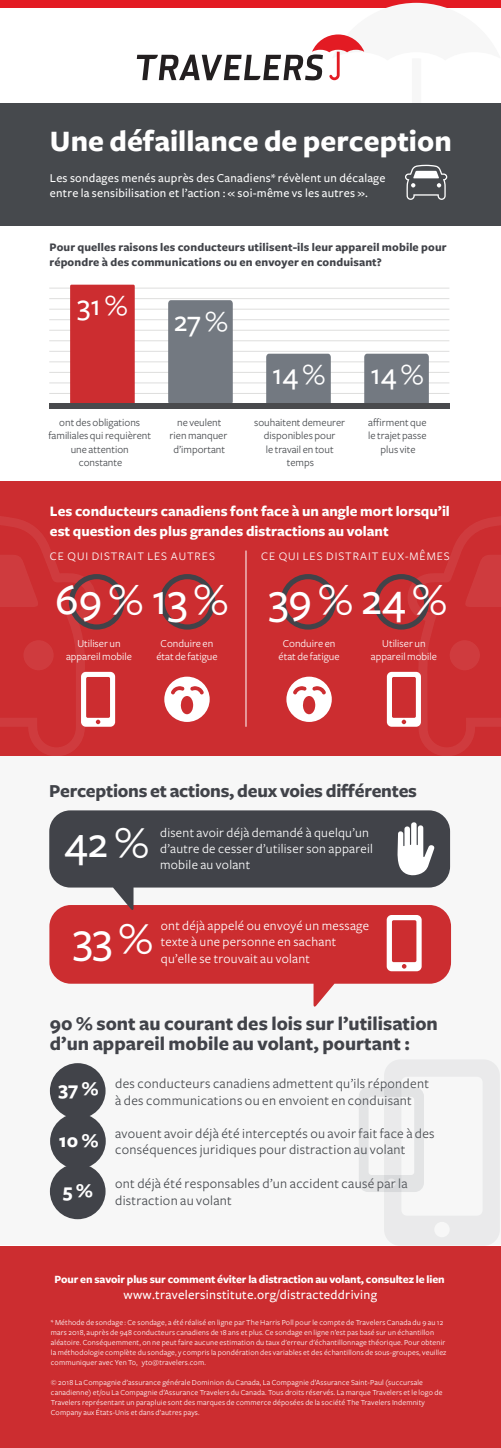
<style>
.page{position:relative;width:501px;height:1448px;background:#fff}
.page>*{position:absolute;margin:0;border:0;box-sizing:border-box;transform-origin:0 0}
.t1{font:500 45.45px "Freight Sans";color:#fff}
.t2{font:500 45px "Freight Sans";color:#fff}
.t3{font:700 30.8px "Freight Sans";color:#fff}
.t4{font:500 30px "Freight Sans";color:#fff}
.t5{font:700 20px/20px "Freight Sans";color:#414349}
.t6{font:700 20px "Freight Sans";color:#fff}
.t7{font:700 19px "Freight Sans";letter-spacing:-.015em;color:#414349}
.t8{font:700 15px/20px "Freight Sans";color:#fff}
.t9{font:14px/16.8px "Freight Sans";letter-spacing:.02em;color:#46494d}
.t10{font:13.5px/16.2px "Freight Sans";letter-spacing:.02em;color:#fff}
.t11{font:500 13.45px "Freight Sans";letter-spacing:.02em;color:#fff}
.t12{font:500 12.5px/15px "Freight Sans";letter-spacing:.02em;color:#fff}
.t13{font:700 12px/14.4px "Freight Sans";letter-spacing:.01em;color:#414349}
.t14{font:12px "Freight Sans";letter-spacing:.08em;color:#fff}
.t15{font:700 11.5px "Freight Sans";letter-spacing:-.01em;color:#fff}
.t16{font:11px/13.2px "Freight Sans";color:#46494d;text-align:center}
.t17{font:11px/13.2px "Freight Sans";color:#fff;text-align:center}
.t18{font:8px/10px "Freight Sans";letter-spacing:.02em;color:#fff}
</style>
<div class="page">
<div style="left:0;top:481px;width:500px;height:275px;background:#cc2d30"></div>
<div style="left:0;top:1246px;width:500px;height:202px;background:#cc2d30"></div>
<div style="left:0;top:756px;width:500px;height:489px;background:#f7f7f7"></div>
<div style="left:50px;top:1063px;width:55px;height:56px;background:#414349;border-radius:50%"></div>
<div style="left:50px;top:1113px;width:56px;height:56px;background:#414349;border-radius:50%"></div>
<div style="left:50px;top:1163px;width:55px;height:56px;background:#414349;border-radius:50%"></div>
<svg style="left:49px;top:911px;width:401px;height:96px;fill:#cc2d30"></svg>
<svg style="left:386px;top:915px;width:35px;height:56px"></svg>
<div style="left:0;top:0;width:500px;height:8px;background:#e31b23"></div>
<svg style="left:137px;top:3px;width:310px;height:78px"></svg>
<hr style="left:245px;top:550px;width:1px;height:177px;background:#fff">
<svg style="left:159px;top:574px;width:56px;height:56px"></svg>
<svg style="left:280px;top:574px;width:55px;height:56px"></svg>
<svg style="left:49px;top:810px;width:400px;height:101px;fill:#414349"></svg>
<svg style="left:0;top:516px;width:124px;height:240px"></svg>
<svg style="left:373px;top:517px;width:127px;height:239px"></svg>
<svg style="left:286px;top:676px;width:45px;height:46px"></svg>
<svg style="left:164px;top:676px;width:45px;height:46px"></svg>
<svg style="left:397px;top:822px;width:37px;height:54px"></svg>
<svg style="left:359px;top:1060px;width:140px;height:186px"></svg>
<hr style="left:49px;top:288px;width:400px;height:1px;background:#dededd">
<hr style="left:49px;top:298px;width:400px;height:1px;background:#dededd">
<hr style="left:49px;top:309px;width:400px;height:1px;background:#dededd">
<hr style="left:49px;top:319px;width:400px;height:1px;background:#dededd">
<hr style="left:49px;top:330px;width:400px;height:1px;background:#dededd">
<hr style="left:49px;top:341px;width:400px;height:1px;background:#dededd">
<hr style="left:49px;top:351px;width:400px;height:1px;background:#dededd">
<hr style="left:49px;top:362px;width:400px;height:1px;background:#dededd">
<hr style="left:49px;top:372px;width:400px;height:1px;background:#dededd">
<hr style="left:49px;top:383px;width:400px;height:1px;background:#dededd">
<hr style="left:49px;top:393px;width:400px;height:1px;background:#dededd">
<div style="left:168px;top:300px;width:64px;height:103px;background:#737981"></div>
<div style="left:70px;top:285px;width:64px;height:121px;background:#cc2d30"></div>
<div style="left:266px;top:354px;width:64px;height:49px;background:#737981"></div>
<div style="left:364px;top:354px;width:64px;height:49px;background:#737981"></div>
<div style="left:49px;top:403px;width:400px;height:5px;background:#494a4d"></div>
<div style="left:0;top:103px;width:500px;height:123px;background:#46494d"></div>
<svg style="left:405px;top:165px;width:41px;height:35px"></svg>
<h3 class="t3" style="left:50px;top:124px;width:403px">Une défaillance de perception</h3>
<h3 class="t12" style="left:50px;top:171px;width:336px">Les sondages menés auprès des Canadiens* révèlent un décalage entre la sensibilisation et l’action : « soi-même vs les autres ».</h3>
<h3 class="t13" style="left:49px;top:241px;width:398px">Pour quelles raisons les conducteurs utilisent-ils leur appareil mobile pour répondre à des communications ou en envoyer en conduisant?</h3>
<h3 class="t4" style="left:77px;top:289px;width:52px">31 %</h3>
<h3 class="t4" style="left:173px;top:305px;width:56px">27 %</h3>
<h3 class="t4" style="left:272px;top:358px;width:54px">14 %</h3>
<h3 class="t4" style="left:370px;top:358px;width:54px">14 %</h3>
<h3 class="t16" style="left:48px;top:416px;width:104px">ont des obligations familiales qui requièrent une attention constante</h3>
<h3 class="t16" style="left:169px;top:416px;width:59px">ne veulent rien manquer d’important</h3>
<h3 class="t16" style="left:254px;top:416px;width:92px">souhaitent demeurer disponibles pour<br>le travail en tout temps</h3>
<h3 class="t16" style="left:367px;top:416px;width:60px">affirment que le trajet passe plus vite</h3>
<h3 class="t8" style="left:50px;top:501px;width:401px">Les conducteurs canadiens font face à un angle mort lorsqu’il est question des plus grandes distractions au volant</h3>
<h3 class="t14" style="left:50px;top:549px;width:166px">CE QUI DISTRAIT LES AUTRES</h3>
<h3 class="t14" style="left:261px;top:549px;width:190px">CE QUI LES DISTRAIT EUX-MÊMES</h3>
<h1 class="t1" style="left:55px;top:574px;width:392px">69 % 13 % 39 % 24 %</h1>
<h3 class="t17" style="left:66px;top:637px;width:67px">Utiliser un appareil mobile</h3>
<h3 class="t17" style="left:370px;top:637px;width:67px">Utiliser un appareil mobile</h3>
<h3 class="t17" style="left:156px;top:637px;width:63px">Conduire en état de fatigue</h3>
<h3 class="t17" style="left:278px;top:637px;width:63px">Conduire en état de fatigue</h3>
<h3 class="t7" style="left:49px;top:781px;width:369px">Perceptions et actions, deux voies différentes</h3>
<h2 class="t2" style="left:64px;top:818px;width:86px">42 %</h2>
<h3 class="t10" style="left:160px;top:824px;width:214px">disent avoir déjà demandé à quelqu’un d’autre de cesser d’utiliser son appareil</h3>
<h3 class="t10" style="left:160px;top:857px;width:91px">mobile au volant</h3>
<h2 class="t2" style="left:73px;top:913px;width:81px">33 %</h2>
<h3 class="t10" style="left:161px;top:918px;width:210px">ont déjà appelé ou envoyé un message texte à une personne en sachant</h3>
<h3 class="t10" style="left:161px;top:950px;width:150px">qu’elle se trouvait au volant</h3>
<h3 class="t5" style="left:50px;top:1015px;width:389px">90 % sont au courant des lois sur l’utilisation d’un appareil mobile au volant, pourtant :</h3>
<h3 class="t9" style="left:115px;top:1075px;width:315px">des conducteurs canadiens admettent qu’ils répondent à des communications ou en envoient en conduisant</h3>
<h3 class="t6" style="left:58px;top:1078px;width:41px">37 %</h3>
<h3 class="t6" style="left:59px;top:1130px;width:41px">10 %</h3>
<h3 class="t6" style="left:63px;top:1179px;width:31px">5 %</h3>
<h3 class="t9" style="left:115px;top:1125px;width:320px">avouent avoir déjà été interceptés ou avoir fait face à des conséquences juridiques pour distraction au volant</h3>
<h3 class="t9" style="left:115px;top:1175px;width:293px">ont déjà été responsables d’un accident causé par la distraction au volant</h3>
<h3 class="t15" style="left:54px;top:1273px;width:391px">Pour en savoir plus sur comment éviter la distraction au volant, consultez le lien</h3>
<h3 class="t11" style="left:123px;top:1287px;width:254px">www.travelersinstitute.org/distracteddriving</h3>
<p class="t18" style="left:51px;top:1318px;width:396px">* Méthode de sondage : Ce sondage, a été réalisé en ligne par The Harris Poll pour le compte de Travelers Canada du 9 au 12 mars 2018, auprès de 948 conducteurs canadiens de 18 ans et plus. Ce sondage en ligne n’est pas basé sur un échantillon aléatoire. Conséquemment, on ne peut faire aucune estimation du taux d'erreur d'échantillonnage théorique. Pour obtenir la méthodologie complète du sondage, y compris la pondération des variables et des échantillons de sous-groupes, veuillez communiquer avec Yen To, yto@travelers.com.</p>
<p class="t18" style="left:51px;top:1378px;width:392px">© 2018 La Compagnie d’assurance générale Dominion du Canada, La Compagnie d’Assurance Saint-Paul (succursale canadienne) et/ou La Compagnie d’Assurance Travelers du Canada. Tous droits réservés. La marque Travelers et le logo de Travelers représentant un parapluie sont des marques de commerce déposées de la société The Travelers Indemnity Company aux États-Unis et dans d’autres pays.</p>
</div>
